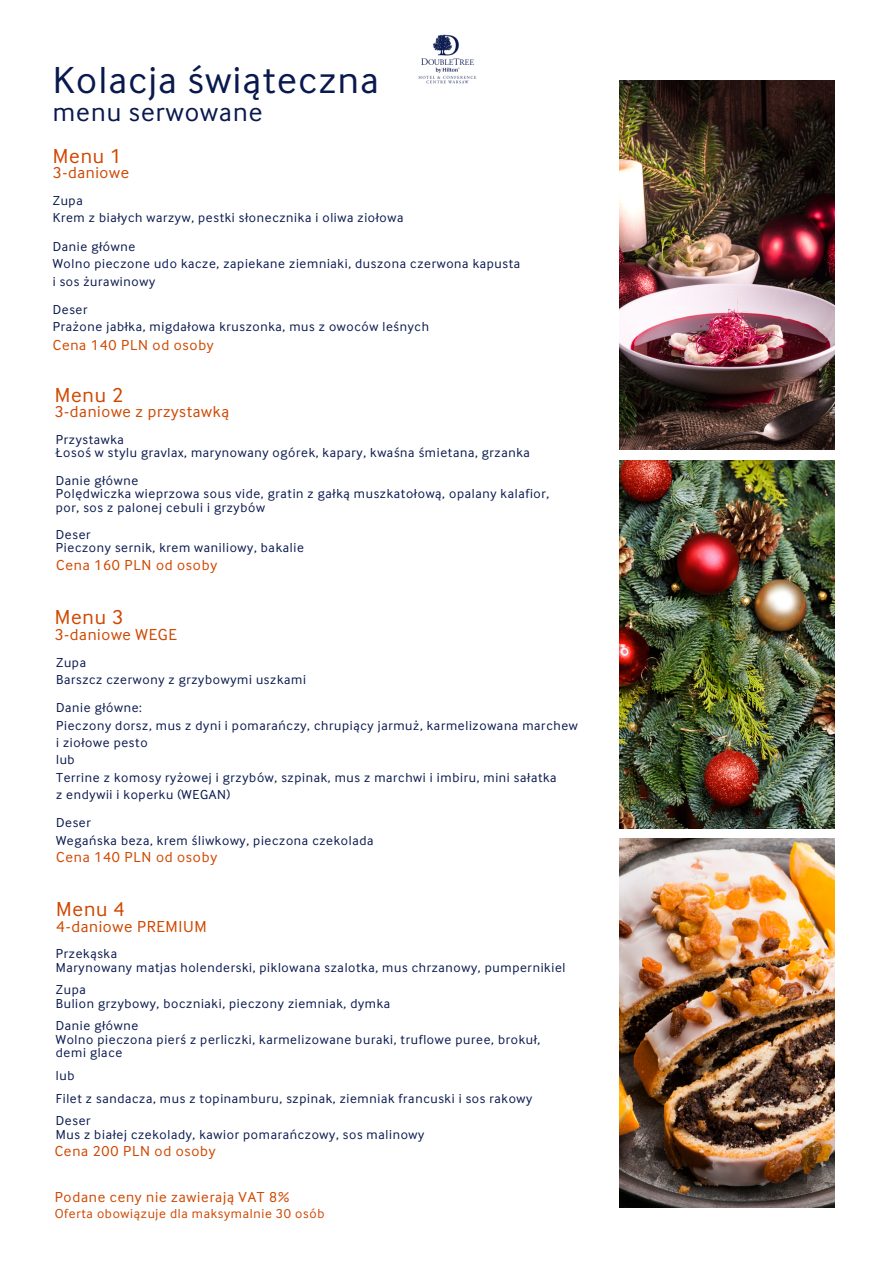
<style>
.page{position:relative;width:894px;height:1264px;background:#fff}
.page>*{position:absolute;margin:0;border:0;box-sizing:border-box;transform-origin:0 0}
.t1{font:39px "Inter Face Corp";letter-spacing:.04em;color:#09194e}
.t2{font:27px "Inter Face Corp";letter-spacing:.04em;color:#09194e}
.t3{font:21px "Inter Face Corp";letter-spacing:.04em;color:#cf4800}
.t4{font:16.5px "Inter Face Corp";letter-spacing:.04em;color:#cf4800}
.t5{font:15px "Inter Face Corp";letter-spacing:.05em;color:#cf4800}
.t6{font:13.5px/17.2px "Inter Face Corp";letter-spacing:.05em;color:#09194e}
.t7{font:13.5px "Inter Face Corp";letter-spacing:.05em;color:#cf4800}
</style>
<div class="page">
<img style="left:418px;top:34px;width:59px;height:50px">
<img style="left:619px;top:838px;width:215px;height:369px">
<img style="left:619px;top:460px;width:215px;height:368px">
<img style="left:619px;top:81px;width:215px;height:368px">
<h1 class="t1" style="left:53px;top:55px;width:327px">Kolacja świąteczna</h1>
<h2 class="t2" style="left:53px;top:95px;width:211px">menu serwowane</h2>
<h3 class="t3" style="left:53px;top:142px;width:70px">Menu 1</h3>
<p class="t4" style="left:53px;top:162px;width:78px">3-daniowe</p>
<p class="t6" style="left:53px;top:191px;width:352px">Zupa<br>Krem z białych warzyw, pestki słonecznika i oliwa ziołowa</p>
<p class="t6" style="left:53px;top:237px;width:469px">Danie główne<br>Wolno pieczone udo kacze, zapiekane ziemniaki, duszona czerwona kapusta i sos żurawinowy</p>
<p class="t6" style="left:53px;top:300px;width:377px">Deser<br>Prażone jabłka, migdałowa kruszonka, mus z owoców leśnych</p>
<p class="t5" style="left:53px;top:336px;width:162px">Cena 140 PLN od osoby</p>
<h3 class="t3" style="left:55px;top:381px;width:70px">Menu 2</h3>
<p class="t4" style="left:55px;top:401px;width:176px">3-daniowe z przystawką</p>
<p class="t6" style="left:56px;top:432px;width:475px;line-height:13.5px">Przystawka<br>Łosoś w stylu gravlax, marynowany ogórek, kapary, kwaśna śmietana, grzanka</p>
<p class="t6" style="left:56px;top:473px;width:495px;line-height:13.5px">Danie główne<br>Polędwiczka wieprzowa sous vide, gratin z gałką muszkatołową, opalany kalafior, por, sos z palonej cebuli i grzybów</p>
<p class="t6" style="left:56px;top:527px;width:249px;line-height:13.5px">Deser<br>Pieczony sernik, krem waniliowy, bakalie</p>
<p class="t5" style="left:56px;top:555px;width:162px">Cena 160 PLN od osoby</p>
<h3 class="t3" style="left:55px;top:604px;width:70px">Menu 3</h3>
<p class="t4" style="left:55px;top:624px;width:124px">3-daniowe WEGE</p>
<p class="t6" style="left:56px;top:653px;width:251px">Zupa<br>Barszcz czerwony z grzybowymi uszkami</p>
<p class="t6" style="left:56px;top:699px;width:523px">Danie główne:<br>Pieczony dorsz, mus z dyni i pomarańczy, chrupiący jarmuż, karmelizowana marchew i ziołowe pesto<br>lub<br>Terrine z komosy ryżowej i grzybów, szpinak, mus z marchwi i imbiru, mini sałatka<br>z endywii i koperku (WEGAN)</p>
<p class="t6" style="left:56px;top:813px;width:319px">Deser<br>Wegańska beza, krem śliwkowy, pieczona czekolada</p>
<p class="t5" style="left:56px;top:847px;width:162px">Cena 140 PLN od osoby</p>
<h3 class="t3" style="left:56px;top:895px;width:70px">Menu 4</h3>
<p class="t4" style="left:56px;top:915px;width:152px">4-daniowe PREMIUM</p>
<p class="t6" style="left:56px;top:946px;width:511px;line-height:13.5px">Przekąska<br>Marynowany matjas holenderski, piklowana szalotka, mus chrzanowy, pumpernikiel</p>
<p class="t6" style="left:56px;top:982px;width:336px;line-height:13.5px">Zupa<br>Bulion grzybowy, boczniaki, pieczony ziemniak, dymka</p>
<p class="t6" style="left:56px;top:1018px;width:486px;line-height:13.5px">Danie główne<br>Wolno pieczona pierś z perliczki, karmelizowane buraki, truflowe puree, brokuł, demi glace</p>
<p class="t6" style="left:56px;top:1063px;width:478px;line-height:22.5px">lub<br>Filet z sandacza, mus z topinamburu, szpinak, ziemniak francuski i sos rakowy<br>Deser</p>
<p class="t6" style="left:56px;top:1124px;width:370px">Mus z białej czekolady, kawior pomarańczowy, sos malinowy</p>
<p class="t5" style="left:55px;top:1141px;width:162px">Cena 200 PLN od osoby</p>
<p class="t5" style="left:55px;top:1187px;width:236px">Podane ceny nie zawierają VAT 8%</p>
<p class="t7" style="left:55px;top:1205px;width:271px">Oferta obowiązuje dla maksymalnie 30 osób</p>
</div>
